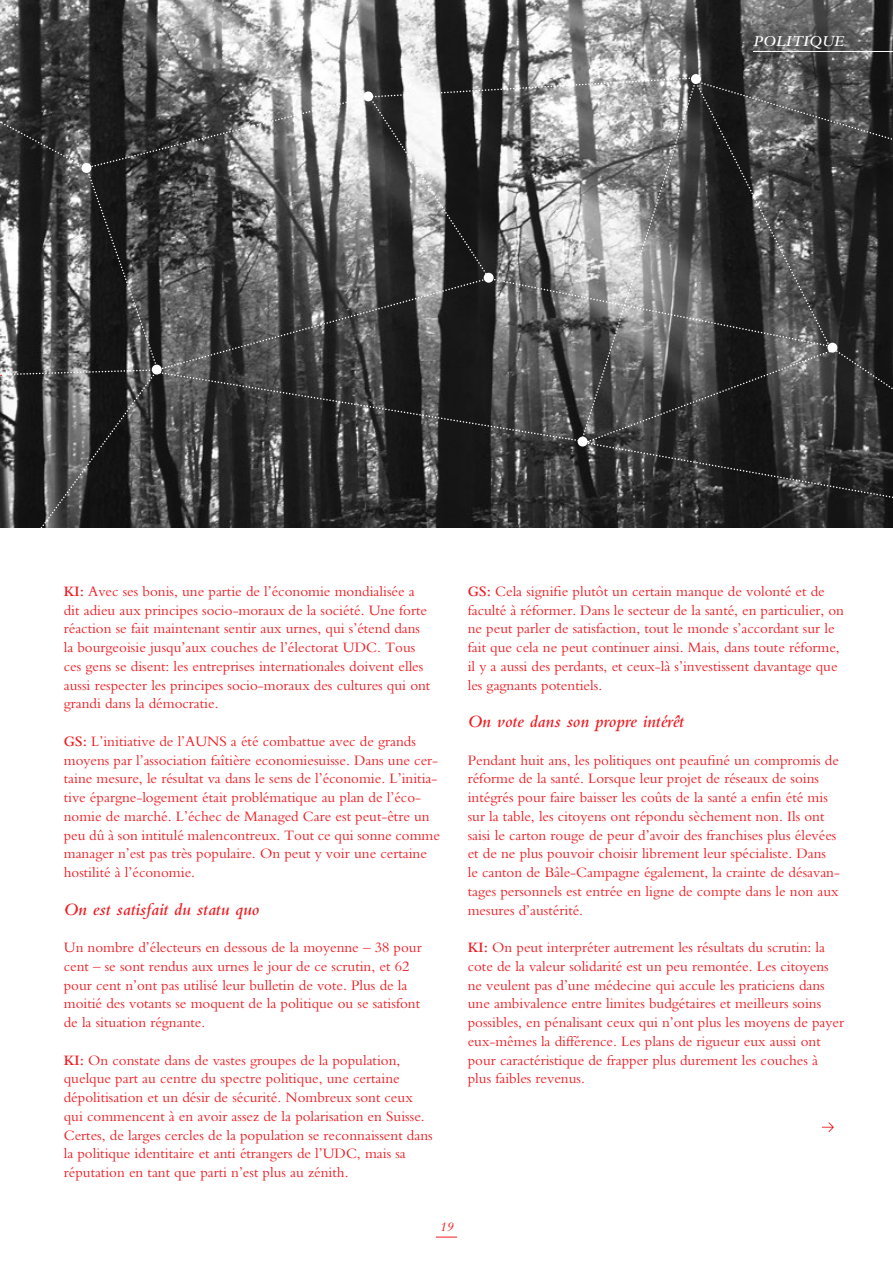
<style>
.page{position:relative;width:893px;height:1263px;background:#fff}
.page>*{position:absolute;margin:0;border:0;box-sizing:border-box;transform-origin:0 0}
.t1{font:italic 600 18px "Bembo";color:#ee1d23}
.t2{font:italic 600 15.75px "Bembo";letter-spacing:.025em;color:#fff}
.t3{font:15px/18.8px "Bembo";color:#ee1d23}
.t4{font:italic 13.5px "Bembo";color:#ee1d23}
.s1{font-weight:600}
</style>
<div class="page">
<img style="left:0;top:0;width:893px;height:76px">
<svg style="left:0;top:76px;width:893px;height:452px;background:#515151"></svg>
<div style="left:691px;top:74px;width:10px;height:10px;background:#fff;border-radius:50%"></div>
<div style="left:827px;top:343px;width:10px;height:10px;background:#fff;border-radius:50%"></div>
<svg style="left:822px;top:1122px;width:12px;height:10px"></svg>
<hr style="left:753px;top:51px;width:140px;height:1px;background:#fff">
<svg style="left:436px;top:1236px;width:21px;height:1px"></svg>
<p class="t2" style="left:753px;top:33px;width:88px">Politique</p>
<p class="t3" style="left:64px;top:581px;width:368px"><span class="s1">KI:</span> Avec ses bonis, une partie de l’économie mondialisée a dit adieu aux principes socio-moraux de la société. Une forte réaction se fait maintenant sentir aux urnes, qui s’étend dans la bourgeoisie jusqu’aux couches de l’électorat UDC. Tous ces gens se disent: les entreprises internationales doivent elles aussi respecter les principes socio-moraux des cultures qui ont grandi dans la démocratie.</p>
<p class="t3" style="left:64px;top:731px;width:378px"><span class="s1">GS:</span> L’initiative de l’AUNS a été combattue avec de grands moyens par l’association faîtière economiesuisse. Dans une cer&shy;taine mesure, le résultat va dans le sens de l’économie. L’initia&shy;tive épargne-logement était problématique au plan de l’éco&shy;nomie de marché. L’échec de Managed Care est peut-être un peu dû à son intitulé malencontreux. Tout ce qui sonne comme manager n’est pas très populaire. On peut y voir une certaine hostilité à l’économie.</p>
<p class="t1" style="left:64px;top:899px;width:197px">On est satisfait du statu quo</p>
<p class="t3" style="left:64px;top:938px;width:359px">Un nombre d’électeurs en dessous de la moyenne – 38 pour cent – se sont rendus aux urnes le jour de ce scrutin, et 62 pour cent n’ont pas utilisé leur bulletin de vote. Plus de la moitié des votants se moquent de la politique ou se satisfont de la situation régnante.</p>
<p class="t3" style="left:64px;top:1050px;width:370px"><span class="s1">KI:</span> On constate dans de vastes groupes de la population, quelque part au centre du spectre politique, une certaine dépolitisation et un désir de sécurité. Nombreux sont ceux qui commencent à en avoir assez de la polarisation en Suisse.<br>Certes, de larges cercles de la population se reconnaissent dans la politique identitaire et anti étrangers de l’UDC, mais sa réputation en tant que parti n’est plus au zénith.</p>
<p class="t3" style="left:468px;top:581px;width:378px"><span class="s1">GS:</span> Cela signifie plutôt un certain manque de volonté et de faculté à réformer. Dans le secteur de la santé, en particulier, on ne peut parler de satisfaction, tout le monde s’accordant sur le fait que cela ne peut continuer ainsi. Mais, dans toute réforme, il y a aussi des perdants, et ceux-là s’investissent davantage que les gagnants potentiels.</p>
<p class="t1" style="left:468px;top:712px;width:218px">On vote dans son propre intérêt</p>
<p class="t3" style="left:468px;top:750px;width:374px">Pendant huit ans, les politiques ont peaufiné un compromis de réforme de la santé. Lorsque leur projet de réseaux de soins intégrés pour faire baisser les coûts de la santé a enfin été mis sur la table, les citoyens ont répondu sèchement non. Ils ont saisi le carton rouge de peur d’avoir des franchises plus élevées et de ne plus pouvoir choisir librement leur spécialiste. Dans le canton de Bâle-Campagne également, la crainte de désavan&shy;tages personnels est entrée en ligne de compte dans le non aux mesures d’austérité.</p>
<p class="t3" style="left:468px;top:938px;width:378px"><span class="s1">KI:</span> On peut interpréter autrement les résultats du scrutin: la cote de la valeur solidarité est un peu remontée. Les citoyens ne veulent pas d’une médecine qui accule les praticiens dans une ambivalence entre limites budgétaires et meilleurs soins possibles, en pénalisant ceux qui n’ont plus les moyens de payer eux-mêmes la différence. Les plans de rigueur eux aussi ont pour caractéristique de frapper plus durement les couches à plus faibles revenus.</p>
<p class="t4" style="left:440px;top:1219px;width:15px">19</p>
</div>
